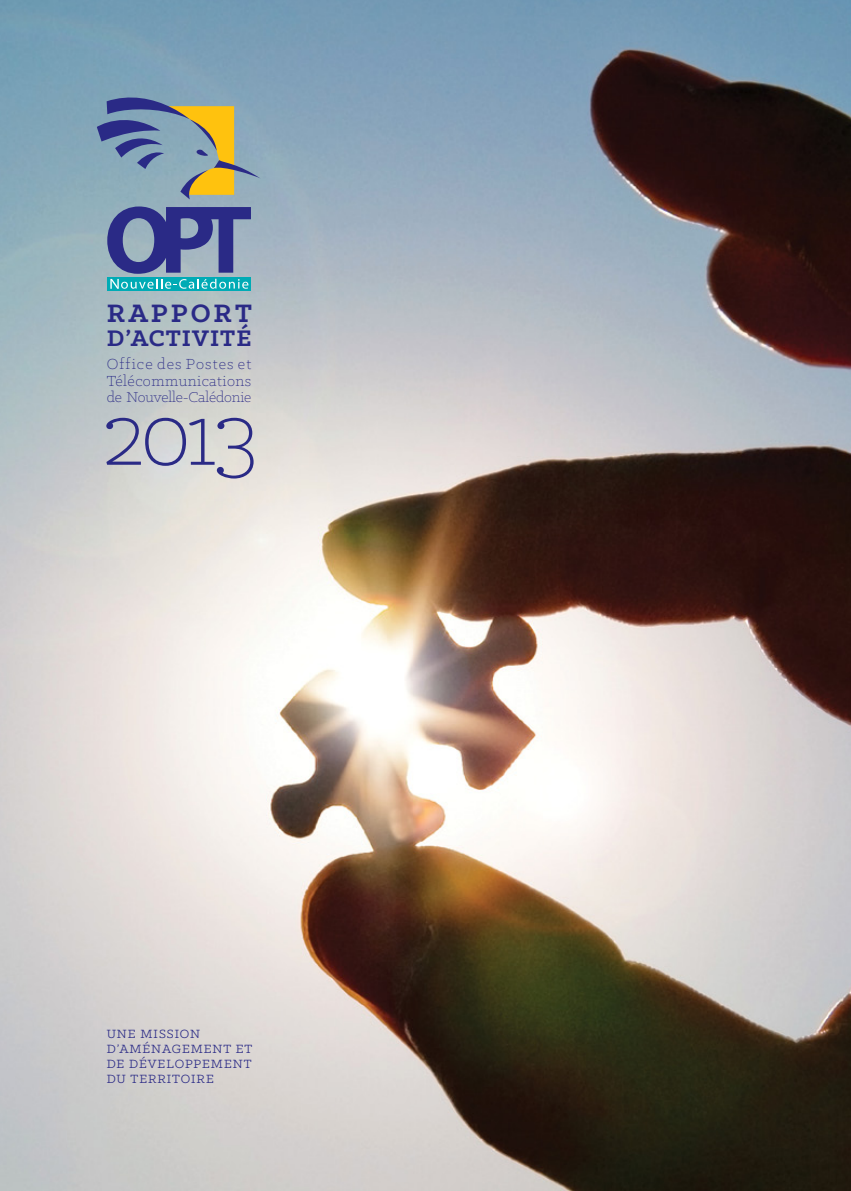
<style>
.page{position:relative;width:851px;height:1191px;background:#fff}
.page>*{position:absolute;margin:0;border:0;box-sizing:border-box;transform-origin:0 0}
.t1{font:300 98.4px "Klinic Slab";color:#2a2a86}
.t2{font:700 28.5px "Klinic Slab";color:#2a2a86}
.t3{font:700 25.5px "Klinic Slab";letter-spacing:.04em;color:#2a2a86}
.t4{font:300 16.5px/16.5px "Klinic Slab";letter-spacing:.025em;color:#2a2a86}
.t5{font:300 16.05px "Klinic Slab";letter-spacing:-.01em;color:#2a2a86}
.t6{font:13.5px/15px "Klinic Slab";letter-spacing:.07em;color:#2a2a86}
</style>
<div class="page">
<img style="left:0;top:0;width:850px;height:1191px">
<div style="left:107px;top:277px;width:144px;height:14px;background:#00abb5"></div>
<svg style="left:97px;top:86px;width:163px;height:113px;background:#8e9c99"></svg>
<svg style="left:107px;top:206px;width:144px;height:83px;background:#5d78a6"></svg>
<h2 class="t2" style="left:107px;top:295px;width:147px">RAPPORT</h2>
<h3 class="t3" style="left:107px;top:322px;width:146px">D’ACTIVITÉ</h3>
<p class="t4" style="left:107px;top:355px;width:146px">Office des Postes et<br>Télécommunications</p>
<p class="t5" style="left:107px;top:387px;width:146px">de Nouvelle-Calédonie</p>
<h1 class="t1" style="left:101px;top:373px;width:159px">2013</h1>
<p class="t6" style="left:107px;top:1026px;width:147px">UNE MISSION<br>D’AMÉNAGEMENT ET<br>DE DÉVELOPPEMENT<br>DU TERRITOIRE</p>
</div>
